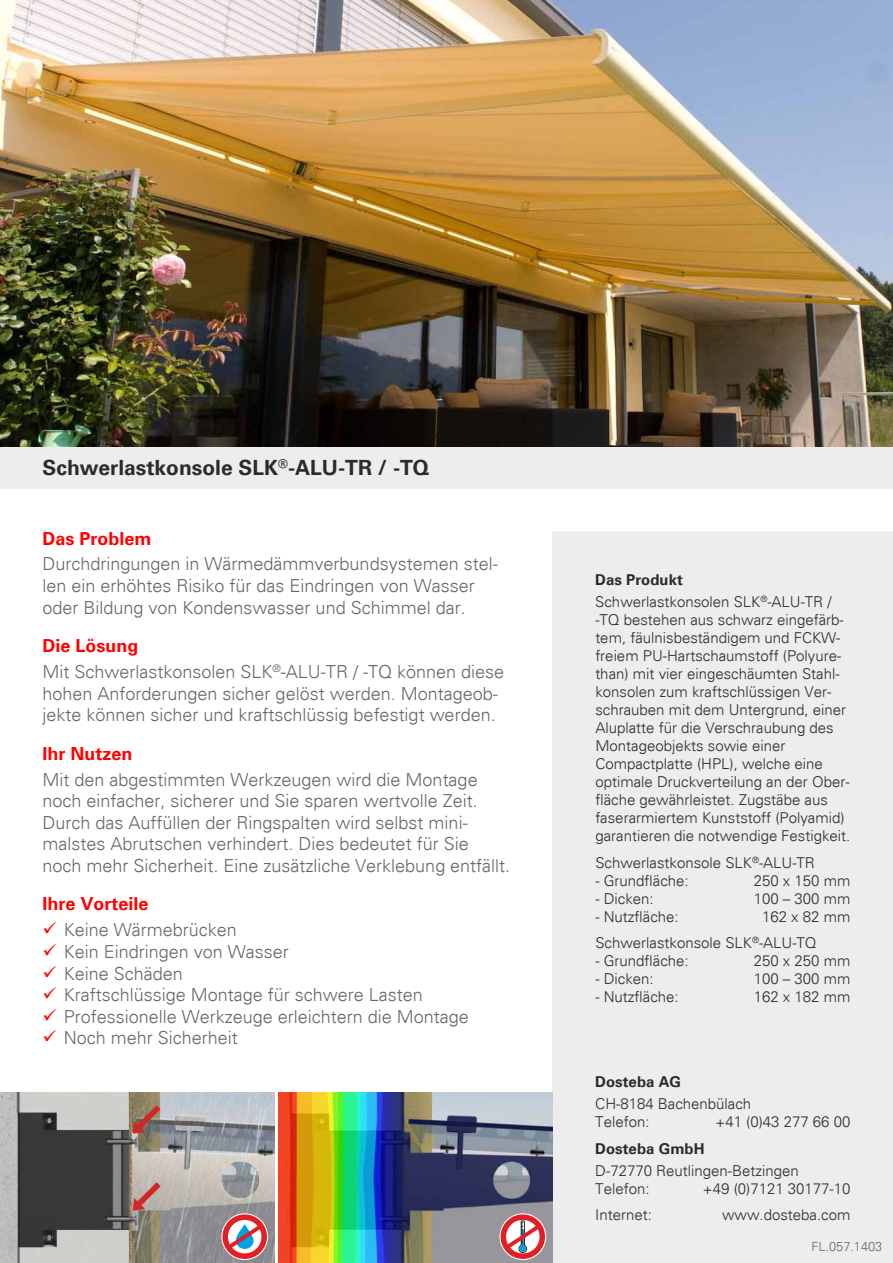
<style>
.page{position:relative;width:893px;height:1263px;background:#fff}
.page>*{position:absolute;margin:0;border:0;box-sizing:border-box;transform-origin:0 0}
.t1{font:700 21px "Univers";color:#2b2b2a}
.t2{font:300 18px/21.6px "Univers";color:#676767}
.t3{font:700 18px "Univers";color:#f00}
.t4{font:300 15px/18px "Univers";color:#2b2b2a}
.t5{font:700 15px "Univers";color:#2b2b2a}
.t6{font:300 12.75px "Univers";color:#676767}
.s1{font-weight:700;color:#f00}
.s2{font-weight:700}
</style>
<div class="page">
<div style="left:553px;top:531px;width:340px;height:732px;background:#ededed"></div>
<div style="left:0;top:446px;width:893px;height:43px;background:#ededed"></div>
<img style="left:0;top:0;width:893px;height:446px">
<img style="left:0;top:1093px;width:274px;height:170px">
<img style="left:279px;top:1093px;width:274px;height:170px">
<div style="left:500px;top:1213px;width:46px;height:47px;border:1px solid #fff;border-radius:50%"></div>
<svg style="left:501px;top:1220px;width:44px;height:33px"></svg>
<div style="left:501px;top:1214px;width:44px;height:45px;border:6px solid #e31f25;border-radius:50%"></div>
<svg style="left:223px;top:1220px;width:44px;height:33px"></svg>
<div style="left:222px;top:1214px;width:45px;height:45px;border:6px solid #e31f25;border-radius:50%"></div>
<svg style="left:127px;top:1102px;width:37px;height:37px"></svg>
<svg style="left:127px;top:1179px;width:37px;height:37px"></svg>
<h1 class="t1" style="left:43px;top:455px;width:388px">Schwerlastkonsole SLK<sup>®</sup>-ALU-TR / -TQ</h1>
<p class="t3" style="left:43px;top:527px;width:111px">Das Problem</p>
<p class="t2" style="left:43px;top:553px;width:457px">Durchdringungen in Wärmedämmverbundsystemen stel&shy;len ein erhöhtes Risiko für das Eindringen von Wasser oder Bildung von Kondenswasser und Schimmel dar.</p>
<p class="t2" style="left:43px;top:633px;width:463px;line-height:25.8px"><span class="s1">Die Lösung<br></span>Mit Schwerlastkonsolen SLK<sup>®</sup>-ALU-TR / -TQ können diese</p>
<p class="t2" style="left:43px;top:682px;width:457px">hohen Anforderungen sicher gelöst werden. Montageob&shy;jekte können sicher und kraftschlüssig befestigt werden.</p>
<p class="t3" style="left:43px;top:743px;width:92px">Ihr Nutzen</p>
<p class="t2" style="left:43px;top:768px;width:469px">Mit den abgestimmten Werkzeugen wird die Montage noch einfacher, sicherer und Sie sparen wertvolle Zeit.<br>Durch das Auffüllen der Ringspalten wird selbst mini&shy;malstes Abrutschen verhindert. Dies bedeutet für Sie noch mehr Sicherheit. Eine zusätzliche Verklebung entfällt.</p>
<p class="t3" style="left:43px;top:893px;width:108px">Ihre Vorteile</p>
<p class="t2" style="left:64px;top:919px;width:407px">Keine Wärmebrücken<br>Kein Eindringen von Wasser<br>Keine Schäden<br>Kraftschlüssige Montage für schwere Lasten<br>Professionelle Werkzeuge erleichtern die Montage<br>Noch mehr Sicherheit</p>
<p class="t4" style="left:595px;top:568px;width:238px;line-height:22.2px"><span class="s2">Das Produkt<br></span>Schwerlastkonsolen SLK<sup>®</sup>-ALU-TR /</p>
<p class="t4" style="left:595px;top:611px;width:257px">-TQ bestehen aus schwarz eingefärb&shy;tem, fäulnisbeständigem und FCKW&shy;freiem PU-Hartschaumstoff (Polyure&shy;than) mit vier eingeschäumten Stahl&shy;konsolen zum kraftschlüssigen Ver&shy;schrauben mit dem Untergrund, einer Aluplatte für die Verschraubung des Montageobjekts sowie einer Compactplatte (HPL), welche eine optimale Druckverteilung an der Ober&shy;fläche gewährleistet. Zugstäbe aus faserarmiertem Kunststoff (Polyamid) garantieren die notwendige Festigkeit.</p>
<p class="t4" style="left:595px;top:853px;width:221px">Schwerlastkonsole SLK<sup>®</sup>-ALU-TR</p>
<p class="t4" style="left:595px;top:871px;width:95px">- Grundfläche:</p>
<p class="t4" style="left:754px;top:871px;width:98px">250 x 150 mm</p>
<p class="t4" style="left:595px;top:889px;width:60px">- Dicken:</p>
<p class="t4" style="left:754px;top:889px;width:98px">100 – 300 mm</p>
<p class="t4" style="left:595px;top:907px;width:85px">- Nutzfläche:</p>
<p class="t4" style="left:595px;top:903px;width:257px;line-height:26.5px;text-indent:167px">162 x 82 mm<br>Schwerlastkonsole SLK<sup>®</sup>-ALU-TQ</p>
<p class="t4" style="left:595px;top:952px;width:95px">- Grundfläche:</p>
<p class="t4" style="left:754px;top:952px;width:98px">250 x 250 mm</p>
<p class="t4" style="left:595px;top:970px;width:60px">- Dicken:</p>
<p class="t4" style="left:754px;top:970px;width:98px">100 – 300 mm</p>
<p class="t4" style="left:595px;top:988px;width:85px">- Nutzfläche:</p>
<p class="t4" style="left:754px;top:988px;width:98px">162 x 182 mm</p>
<p class="t5" style="left:595px;top:1073px;width:87px">Dosteba AG</p>
<p class="t4" style="left:595px;top:1095px;width:157px">CH-8184 Bachenbülach<br>Telefon:</p>
<p class="t4" style="left:715px;top:1113px;width:136px">+41 (0)43 277 66 00</p>
<p class="t5" style="left:595px;top:1139px;width:111px">Dosteba GmbH</p>
<p class="t4" style="left:595px;top:1162px;width:205px">D-72770 Reutlingen-Betzingen<br>Telefon:</p>
<p class="t4" style="left:703px;top:1180px;width:149px">+49 (0)7121 30177-10</p>
<p class="t4" style="left:595px;top:1206px;width:58px">Internet:</p>
<p class="t4" style="left:722px;top:1206px;width:130px">www.dosteba.com</p>
<p class="t6" style="left:811px;top:1239px;width:72px">FL.057.1403</p>
</div>
